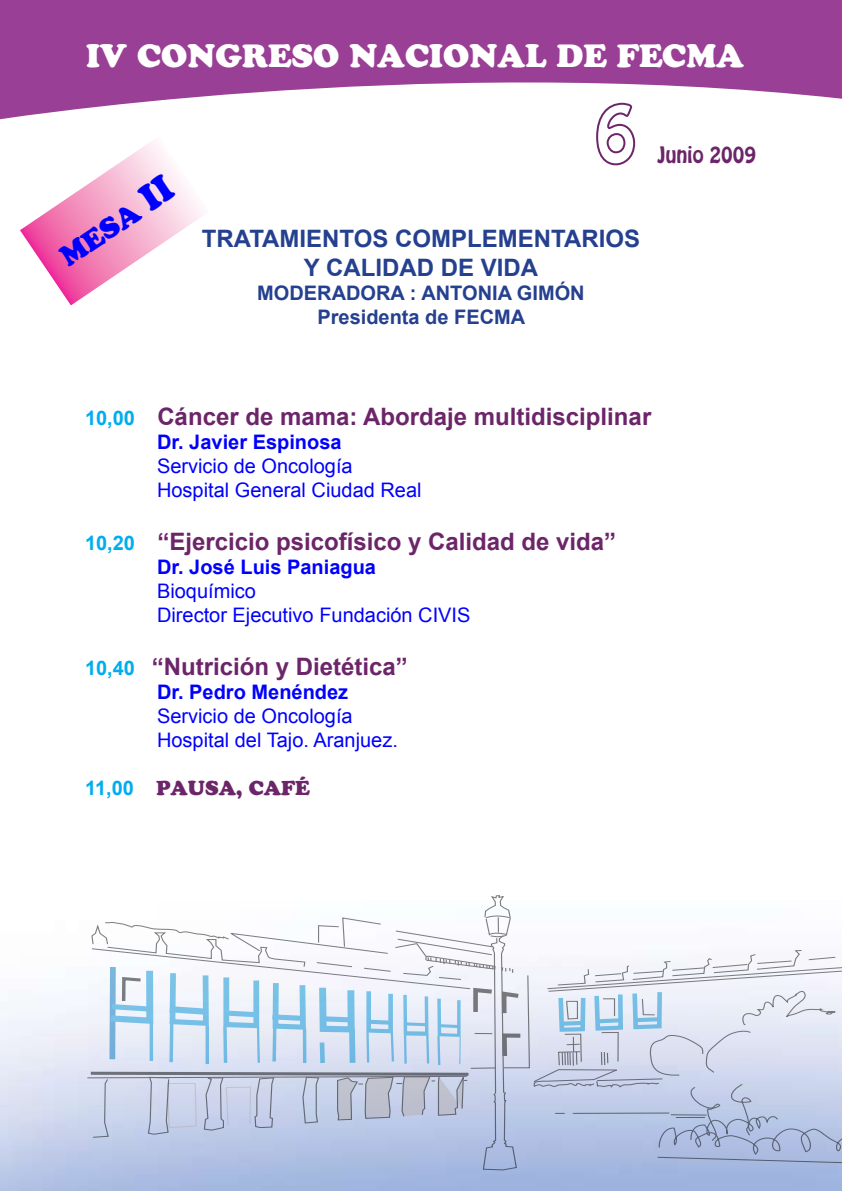
<style>
.page{position:relative;width:842px;height:1191px;background:#fff}
.page>*{position:absolute;margin:0;border:0;box-sizing:border-box;transform-origin:0 0}
.t1{font:900 32px "Cooper";color:#fff}
.t2{font:900 28px "Cooper";color:#00f}
.t3{font:700 24px "Arial";color:#6c2569}
.t4{font:700 24px/28.8px "Arial";color:#24408f;text-align:center}
.t5{font:20px/24px "Arial";color:#00f}
.t6{font:700 20px "Arial";color:#00f}
.t7{font:700 20px/24px "Arial";color:#24408f;text-align:center}
.t8{font:900 20px "Cooper";color:#6c2569}
.t9{font:20px "Hobo Std";color:#6c2569}
.s1{font-size:36px}
.s2{font-size:20px;color:#00adef}
.s3{font-family:"Arial";font-weight:700;color:#00adef}
</style>
<div class="page">
<svg style="left:20px;top:146px;width:184px;height:159px"></svg>
<svg style="left:0;top:0;width:842px;height:146px;fill:#993f95"></svg>
<svg style="left:595px;top:102px;width:41px;height:64px"></svg>
<svg style="left:86px;top:895px;width:756px;height:276px"></svg>
<h1 class="t1" style="left:86px;top:37px;width:659px">IV CONGRESO NACIONAL DE FECMA</h1>
<h2 class="t2" style="left:54px;top:245px;width:131px;rotate:-34deg">MESA <span class="s1">II</span></h2>
<p class="t9" style="left:657px;top:141px;width:100px">JUNIO 2009</p>
<p class="t4" style="left:202px;top:225px;width:440px">TRATAMIENTOS COMPLEMENTARIOS<br>Y CALIDAD DE VIDA</p>
<p class="t7" style="left:257px;top:282px;width:329px">MODERADORA : ANTONIA GIMÓN<br>Presidenta de FECMA</p>
<p class="t3" style="left:85px;top:400px;width:568px"><span class="s2">10,00</span> Cáncer de mama: Abordaje multidisciplinar</p>
<p class="t6" style="left:157px;top:428px;width:186px">Dr. Javier Espinosa</p>
<p class="t5" style="left:157px;top:454px;width:266px">Servicio de Oncología<br>Hospital General Ciudad Real</p>
<p class="t3" style="left:85px;top:525px;width:533px"><span class="s2">10,20</span> “Ejercicio psicofísico y Calidad de vida”</p>
<p class="t6" style="left:157px;top:553px;width:220px">Dr. José Luis Paniagua</p>
<p class="t5" style="left:157px;top:579px;width:315px">Bioquímico<br>Director Ejecutivo Fundación CIVIS</p>
<p class="t3" style="left:85px;top:650px;width:324px"><span class="s2">10,40</span> “Nutrición y Dietética”</p>
<p class="t6" style="left:157px;top:678px;width:193px">Dr. Pedro Menéndez</p>
<p class="t5" style="left:157px;top:703px;width:242px">Servicio de Oncología<br>Hospital del Tajo. Aranjuez.</p>
<p class="t8" style="left:85px;top:775px;width:226px"><span class="s3">11,00</span> PAUSA, CAFÉ</p>
</div>
